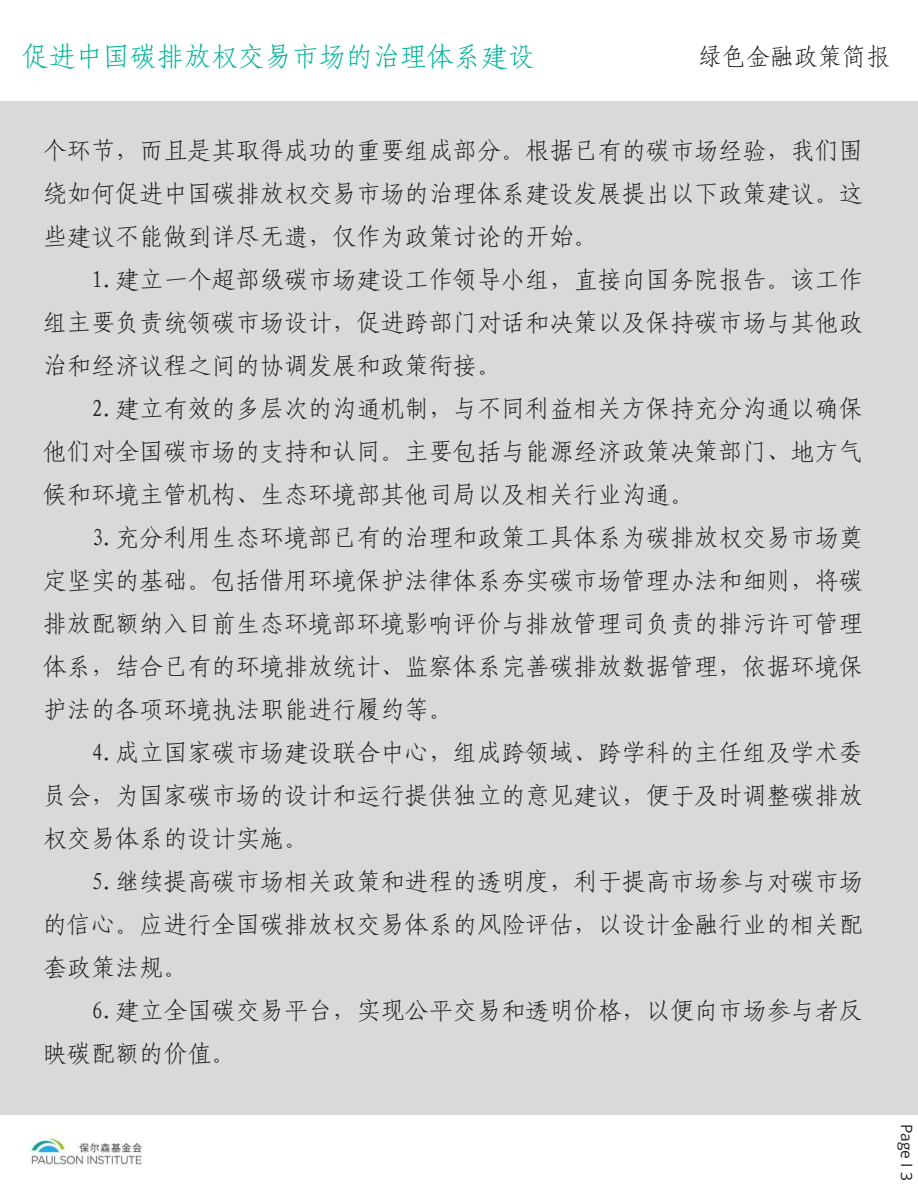
<style>
.page{position:relative;width:918px;height:1188px;background:#fff}
.page>*{position:absolute;margin:0;border:0;box-sizing:border-box;transform-origin:0 0}
.t1{font:27px "Fang Song GB2312";color:#00b398}
.t2{font:24.15px/43px "Fang Song GB2312";color:#222;text-align:justify}
.t3{font:24px "Fang Song GB2312";color:#222}
.t4{font:15.6px "Open Sans";color:#222}
</style>
<div class="page">
<div style="left:0;top:101px;width:918px;height:1013px;background:#d9d9d9"></div>
<img style="left:29px;top:1133px;width:113px;height:35px">
<p class="t1" style="left:22px;top:43px;width:515px">促进中国碳排放权交易市场的治理体系建设</p>
<p class="t3" style="left:698px;top:45px;width:193px">绿色金融政策简报</p>
<p class="t2" style="left:43px;top:129px;width:822px">个环节，而且是其取得成功的重要组成部分。根据已有的碳市场经验，我们围绕如何促进中国碳排放权交易市场的治理体系建设发展提出以下政策建议。这些建议不能做到详尽无遗，仅作为政策讨论的开始。</p>
<p class="t2" style="left:43px;top:258px;width:822px;text-indent:48px">1.建立一个超部级碳市场建设工作领导小组，直接向国务院报告。该工作组主要负责统领碳市场设计，促进跨部门对话和决策以及保持碳市场与其他政治和经济议程之间的协调发展和政策衔接。</p>
<p class="t2" style="left:43px;top:387px;width:822px;text-indent:48px">2.建立有效的多层次的沟通机制，与不同利益相关方保持充分沟通以确保他们对全国碳市场的支持和认同。主要包括与能源经济政策决策部门、地方气候和环境主管机构、生态环境部其他司局以及相关行业沟通。</p>
<p class="t2" style="left:43px;top:516px;width:822px;text-indent:48px">3.充分利用生态环境部已有的治理和政策工具体系为碳排放权交易市场奠定坚实的基础。包括借用环境保护法律体系夯实碳市场管理办法和细则，将碳排放配额纳入目前生态环境部环境影响评价与排放管理司负责的排污许可管理体系，结合已有的环境排放统计、监察体系完善碳排放数据管理，依据环境保护法的各项环境执法职能进行履约等。</p>
<p class="t2" style="left:43px;top:731px;width:822px;text-indent:48px">4.成立国家碳市场建设联合中心，组成跨领域、跨学科的主任组及学术委员会，为国家碳市场的设计和运行提供独立的意见建议，便于及时调整碳排放权交易体系的设计实施。</p>
<p class="t2" style="left:43px;top:860px;width:822px;text-indent:48px">5.继续提高碳市场相关政策和进程的透明度，利于提高市场参与对碳市场的信心。应进行全国碳排放权交易体系的风险评估，以设计金融行业的相关配套政策法规。</p>
<p class="t2" style="left:43px;top:988px;width:822px;text-indent:48px">6.建立全国碳交易平台，实现公平交易和透明价格，以便向市场参与者反映碳配额的价值。</p>
<p class="t4" style="left:918px;top:1124px;width:58px;rotate:90deg">Page I 3</p>
</div>
